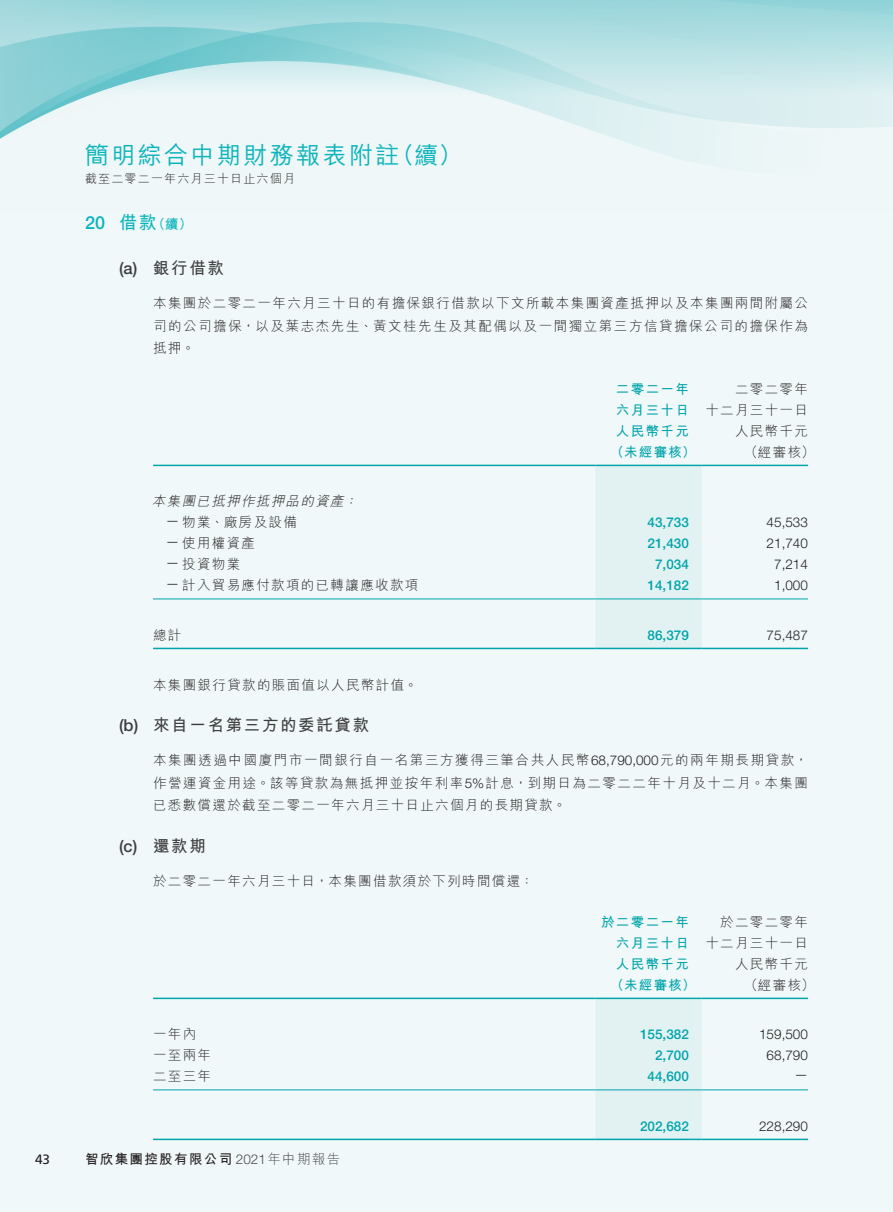
<style>
.page{position:relative;width:893px;height:1212px;background:#f0f8f9}
.page>*{position:absolute;margin:0;border:0;box-sizing:border-box;transform-origin:0 0}
.t1{font:500 24px "M Hei HK";letter-spacing:.1em;color:#0cb4bc}
.t2{font:700 18px "M Hei HK";color:#0cb4bc}
.t3{font:500 18px "Helvetica Neue LT Std";color:#0cb4bc}
.t4{font:700 16.5px "M Hei HK";letter-spacing:.1em;color:#3e3e3f}
.t5{font:500 16.5px "Helvetica Neue LT Std";color:#3e3e3f}
.t6{font:300 13.5px/22.5px "M Hei HK";letter-spacing:.1em;color:#231f20;text-align:justify}
.t7{font:500 13.5px "Helvetica Neue LT Std";color:#00a4ab}
.t8{font:300 13.5px "Helvetica Neue LT Std";color:#231f20}
.t9{font:700 13.5px/21px "M Hei HK";letter-spacing:.1em;color:#00a4ab}
.t10{font:700 13.5px "M Hei HK";letter-spacing:.1em;color:#231f20}
.t11{font:italic 300 13.5px "M Hei HK";color:#231f20}
.t12{font:700 13.5px "M Hei HK";color:#0cb4bc}
.t13{font:13.5px "Frutiger LT Std";color:#231f20}
.t14{font:300 12px "M Hei HK";letter-spacing:.1em;color:#231f20}
.s1{font-family:"Helvetica Neue LT Std"}
.s2{font-family:"Helvetica Neue LT Std";font-weight:300;color:#4b4c4d}
.s3{font-weight:300;color:#4b4c4d}
</style>
<div class="page">
<svg style="left:489px;top:0;width:404px;height:10px;background:#97d5d9"></svg>
<svg style="left:489px;top:10px;width:404px;height:150px"></svg>
<svg style="left:0;top:0;width:489px;height:139px"></svg>
<hr style="left:153px;top:598px;width:442px;height:1px;background:#00a4ab">
<hr style="left:702px;top:598px;width:106px;height:1px;background:#00a4ab">
<hr style="left:153px;top:465px;width:442px;height:1px;background:#00a4ab">
<hr style="left:702px;top:465px;width:106px;height:1px;background:#00a4ab">
<hr style="left:153px;top:648px;width:442px;height:1px;background:#00a4ab">
<div style="left:595px;top:465px;width:107px;height:184px;background:#e2f2f3"></div>
<hr style="left:702px;top:648px;width:106px;height:1px;background:#00a4ab">
<hr style="left:153px;top:1089px;width:442px;height:1px;background:#00a4ab">
<hr style="left:153px;top:997px;width:442px;height:2px;background:#00a4ab">
<hr style="left:702px;top:1089px;width:106px;height:1px;background:#00a4ab">
<hr style="left:702px;top:997px;width:106px;height:2px;background:#00a4ab">
<hr style="left:153px;top:1138px;width:442px;height:2px;background:#00a4ab">
<div style="left:595px;top:997px;width:107px;height:143px;background:#e2f2f3"></div>
<hr style="left:702px;top:1138px;width:106px;height:2px;background:#00a4ab">
<p class="t13" style="left:35px;top:1151px;width:17px">43</p>
<h1 class="t1" style="left:85px;top:137px;width:316px">簡明綜合中期財務報表附註</h1>
<h1 class="t1" style="left:390px;top:137px;width:73px">（續(</h1>
<p class="t14" style="left:85px;top:172px;width:212px">截至二零二一年六月三十日止六個月</p>
<h2 class="t3" style="left:85px;top:212px;width:22px">20</h2>
<h2 class="t2" style="left:119px;top:209px;width:39px">借款</h2>
<p class="t12" style="left:152px;top:214px;width:42px">（續(</p>
<p class="t5" style="left:119px;top:258px;width:20px">a( )</p>
<p class="t5" style="left:119px;top:715px;width:21px">b( )</p>
<p class="t5" style="left:119px;top:836px;width:20px">c( )</p>
<p class="t4" style="left:153px;top:256px;width:72px">銀行借款</p>
<p class="t6" style="left:153px;top:292px;width:656px">本集團於二零二一年六月三十日的有擔保銀行借款以下文所載本集團資產抵押以及本集團兩間附屬公司的公司擔保，以及葉志杰先生、黃文桂先生及其配偶以及一間獨立第三方信貸擔保公司的擔保作為抵押。</p>
<p class="t9" style="left:616px;top:377px;width:74px">二零二一年六月三十日</p>
<p class="t6" style="left:705px;top:378px;width:104px;line-height:21px;text-align:right">二零二零年<br>十二月三十一日人民幣千元</p>
<p class="t9" style="left:616px;top:419px;width:74px">人民幣千元</p>
<p class="t9" style="left:611px;top:440px;width:87px">（未經審核）</p>
<p class="t6" style="left:744px;top:440px;width:72px">（經審核(</p>
<p class="t11" style="left:152px;top:495px;width:196px">本集團已抵押作抵押品的資產</p>
<p class="t11" style="left:344px;top:495px;width:18px">：</p>
<p class="t6" style="left:182px;top:511px;width:116px">物業、廠房及設備</p>
<p class="t8" style="left:166px;top:512px;width:15px">—</p>
<p class="t7" style="left:648px;top:515px;width:43px">43,733</p>
<p class="t8" style="left:767px;top:514px;width:43px">45,533</p>
<p class="t6" style="left:182px;top:532px;width:74px">使用權資產</p>
<p class="t8" style="left:166px;top:533px;width:15px">—</p>
<p class="t7" style="left:648px;top:536px;width:43px">21,430</p>
<p class="t8" style="left:767px;top:535px;width:43px">21,740</p>
<p class="t6" style="left:182px;top:553px;width:60px">投資物業</p>
<p class="t8" style="left:166px;top:554px;width:15px">—</p>
<p class="t7" style="left:655px;top:557px;width:35px">7,034</p>
<p class="t8" style="left:774px;top:556px;width:35px">7,214</p>
<p class="t6" style="left:182px;top:574px;width:238px">計入貿易應付款項的已轉讓應收款項</p>
<p class="t8" style="left:166px;top:575px;width:15px">—</p>
<p class="t7" style="left:648px;top:578px;width:43px">14,182</p>
<p class="t8" style="left:774px;top:577px;width:35px">1,000</p>
<p class="t6" style="left:153px;top:623px;width:30px">總計</p>
<p class="t6" style="left:153px;top:673px;width:266px">本集團銀行貸款的賬面值以人民幣計值。</p>
<p class="t4" style="left:153px;top:713px;width:218px">來自一名第三方的委託貸款</p>
<p class="t7" style="left:648px;top:627px;width:43px">86,379</p>
<p class="t8" style="left:767px;top:626px;width:43px">75,487</p>
<p class="t6" style="left:153px;top:749px;width:656px">本集團透過中國廈門市一間銀行自一名第三方獲得三筆合共人民幣<span class="s1">68,790,000</span>元的兩年期長期貸款，作營運資金用途。該等貸款為無抵押並按年利率<span class="s1">5%</span>計息，到期日為二零二二年十月及十二月。本集團已悉數償還於截至二零二一年六月三十日止六個月的長期貸款。</p>
<p class="t4" style="left:153px;top:834px;width:54px">還款期</p>
<p class="t6" style="left:153px;top:869px;width:382px">於二零二一年六月三十日，本集團借款須於下列時間償還：</p>
<p class="t9" style="left:601px;top:910px;width:89px;text-align:right">於二零二一年六月三十日</p>
<p class="t6" style="left:705px;top:911px;width:104px;line-height:21px;text-align:right">於二零二零年十二月三十一日人民幣千元</p>
<p class="t9" style="left:616px;top:952px;width:74px">人民幣千元</p>
<p class="t9" style="left:611px;top:973px;width:87px">（未經審核）</p>
<p class="t6" style="left:744px;top:973px;width:72px">（經審核(</p>
<p class="t6" style="left:153px;top:1023px;width:45px">一年內</p>
<p class="t7" style="left:640px;top:1026px;width:50px">155,382</p>
<p class="t8" style="left:759px;top:1026px;width:50px">159,500</p>
<p class="t6" style="left:153px;top:1044px;width:60px">一至兩年</p>
<p class="t7" style="left:655px;top:1047px;width:35px">2,700</p>
<p class="t8" style="left:767px;top:1047px;width:43px">68,790</p>
<p class="t6" style="left:153px;top:1065px;width:60px">二至三年</p>
<p class="t7" style="left:648px;top:1068px;width:43px">44,600</p>
<p class="t8" style="left:794px;top:1066px;width:15px">—</p>
<p class="t7" style="left:640px;top:1118px;width:50px">202,682</p>
<p class="t8" style="left:759px;top:1117px;width:50px">228,290</p>
<p class="t10" style="left:85px;top:1149px;width:257px">智欣集團控股有限公司 <span class="s2">2021</span><span class="s3">年中期報告</span></p>
</div>
